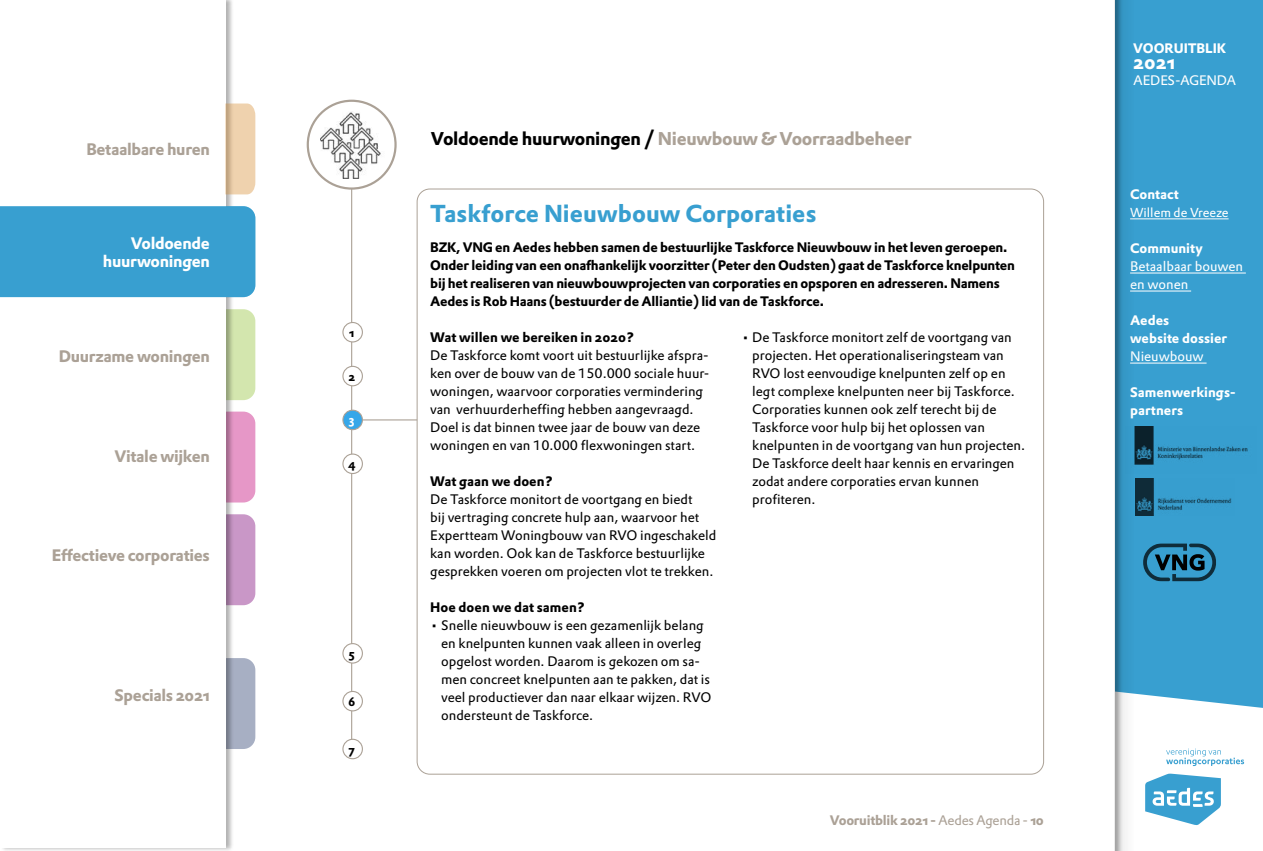
<style>
.page{position:relative;width:1263px;height:851px;background:#fff}
.page>*{position:absolute;margin:0;border:0;box-sizing:border-box;transform-origin:0 0}
.t1{font:24px "DTL Prokyon ST Bold";color:#389fd0}
.t2{font:19.5px "DTL Prokyon ST Bold";color:#fff}
.t3{font:18.15px "DTL Prokyon ST Bold";letter-spacing:-.02em;color:#aba196}
.t4{font:16.35px "DTL Prokyon ST Bold";letter-spacing:-.02em;color:#aba196}
.t5{font:16.35px/18px "DTL Prokyon ST Bold";letter-spacing:-.02em;color:#fff;text-align:right}
.t6{font:14.4px "DTL Prokyon ST Bold";color:#fff}
.t7{font:13.5px/18px "DTL Prokyon T";color:#000}
.t8{font:13.5px/18px "DTL Prokyon ST Bold";letter-spacing:-.015em;color:#000}
.t9{font:13.5px/18px "DTL Prokyon ST Bold";color:#fff}
.t10{font:13.5px/18px "DTL Prokyon T";color:#fff}
.t11{font:13.5px "DTL Prokyon ST Bold";letter-spacing:-.02em;color:#aba196}
.t12{font:13.5px "DTL Prokyon T";letter-spacing:-.02em;color:#fff}
.t13{font:12.75px "DTL Prokyon T";color:#fff}
.t14{font:12px "DTL Prokyon ST Bold";color:#000}
.t15{font:12px "DTL Prokyon ST Bold";color:#fff}
.s1{color:#000}
.s2{font-family:"DTL Prokyon T"}
</style>
<div class="page">
<div style="left:23px;top:309px;width:232px;height:91px;background:#d3e6ae;border-radius:12px"></div>
<div style="left:216px;top:411px;width:39px;height:91px;background:#e697c7;border-radius:12px"></div>
<div style="left:216px;top:514px;width:39px;height:91px;background:#c997c7;border-radius:12px"></div>
<div style="left:216px;top:658px;width:39px;height:90px;background:#a7afc3;border-radius:12px"></div>
<div style="left:0;top:0;width:234px;height:850px;background:#000;opacity:.3"></div>
<div style="left:0;top:0;width:225px;height:847px;background:#fff"></div>
<hr style="left:360px;top:419px;width:96px;height:1px;background:#aba196">
<svg style="left:225px;top:103px;width:30px;height:91px;background:#e8cca9"></svg>
<hr style="left:351px;top:183px;width:1px;height:573px;background:#aba196">
<div style="left:343px;top:322px;width:19px;height:20px;background:#fff;border-radius:50%"></div>
<div style="left:342px;top:322px;width:21px;height:20px;border:1px solid #aba196;border-radius:50%"></div>
<div style="left:343px;top:366px;width:19px;height:20px;background:#fff;border-radius:50%"></div>
<div style="left:342px;top:366px;width:21px;height:20px;border:1px solid #aba196;border-radius:50%"></div>
<div style="left:343px;top:410px;width:19px;height:19px;background:#36a7e9;border-radius:50%"></div>
<div style="left:342px;top:409px;width:21px;height:21px;border:1px solid #aba196;border-radius:50%"></div>
<div style="left:343px;top:454px;width:19px;height:19px;background:#fff;border-radius:50%"></div>
<div style="left:342px;top:453px;width:21px;height:21px;border:1px solid #aba196;border-radius:50%"></div>
<div style="left:343px;top:643px;width:19px;height:20px;background:#fff;border-radius:50%"></div>
<div style="left:342px;top:643px;width:21px;height:20px;border:1px solid #aba196;border-radius:50%"></div>
<div style="left:343px;top:691px;width:19px;height:19px;background:#fff;border-radius:50%"></div>
<div style="left:342px;top:690px;width:21px;height:21px;border:1px solid #aba196;border-radius:50%"></div>
<div style="left:343px;top:739px;width:19px;height:19px;background:#fff;border-radius:50%"></div>
<div style="left:342px;top:738px;width:21px;height:21px;border:1px solid #aba196;border-radius:50%"></div>
<div style="left:1133px;top:0;width:130px;height:707px;background:#389fd0"></div>
<svg style="left:1166px;top:748px;width:78px;height:18px"></svg>
<svg style="left:1145px;top:773px;width:76px;height:52px"></svg>
<hr style="left:1130px;top:218px;width:98px;height:1px;background:#fff">
<hr style="left:1130px;top:272px;width:116px;height:1px;background:#fff">
<hr style="left:1130px;top:290px;width:61px;height:1px;background:#fff">
<hr style="left:1130px;top:362px;width:76px;height:1px;background:#fff">
<svg style="left:1114px;top:0;width:19px;height:850px;background:#5aa0c2"></svg>
<div style="left:308px;top:101px;width:87px;height:87px;background:#fff;border-radius:50%"></div>
<div style="left:307px;top:100px;width:90px;height:90px;border:2px solid #aba196;border-radius:50%"></div>
<div style="left:0;top:206px;width:255px;height:91px;background:#389fd0"></div>
<img style="left:320px;top:111px;width:65px;height:67px">
<img style="left:1125px;top:426px;width:131px;height:48px">
<svg style="left:1143px;top:543px;width:73px;height:38px;background:#256a8b"></svg>
<img style="left:1135px;top:478px;width:99px;height:37px">
<p class="t4" style="left:86px;top:138px;width:125px">Betaalbare huren</p>
<p class="t5" style="left:103px;top:234px;width:109px">Voldoende huurwoningen</p>
<p class="t4" style="left:59px;top:345px;width:153px">Duurzame woningen</p>
<p class="t4" style="left:115px;top:445px;width:97px">Vitale wijken</p>
<p class="t4" style="left:52px;top:544px;width:160px">Effectieve corporaties</p>
<p class="t4" style="left:115px;top:684px;width:97px">Specials 2021</p>
<p class="t14" style="left:349px;top:324px;width:7px">1</p>
<p class="t14" style="left:348px;top:368px;width:8px">2</p>
<p class="t15" style="left:349px;top:412px;width:7px">3</p>
<p class="t14" style="left:348px;top:456px;width:9px">4</p>
<p class="t14" style="left:349px;top:645px;width:8px">5</p>
<p class="t14" style="left:348px;top:693px;width:8px">6</p>
<p class="t14" style="left:348px;top:741px;width:8px">7</p>
<h3 class="t3" style="left:431px;top:127px;width:482px"><span class="s1">Voldoende huurwoningen /</span> Nieuwbouw &amp; Voorraadbeheer</h3>
<h1 class="t1" style="left:430px;top:197px;width:388px">Taskforce Nieuwbouw Corporaties</h1>
<p class="t8" style="left:430px;top:238px;width:586px">BZK, VNG en Aedes hebben samen de bestuurlijke Taskforce Nieuwbouw in het leven geroepen.<br>Onder leiding van een onafhankelijk voorzitter (Peter den Oudsten) gaat de Taskforce knelpunten bij het realiseren van nieuwbouwprojecten van corporaties en opsporen en adresseren. Namens Aedes is Rob Haans (bestuurder de Alliantie) lid van de Taskforce.</p>
<p class="t8" style="left:430px;top:328px;width:206px">Wat willen we bereiken in 2020?</p>
<p class="t7" style="left:430px;top:346px;width:281px">De Taskforce komt voort uit bestuurlijke afspra&shy;ken over de bouw van de 150.000 sociale huur&shy;woningen, waarvoor corporaties vermindering van verhuurderheffing hebben aangevraagd.<br>Doel is dat binnen twee jaar de bouw van deze woningen en van 10.000 flexwoningen start.</p>
<p class="t8" style="left:430px;top:472px;width:124px">Wat gaan we doen?</p>
<p class="t7" style="left:430px;top:490px;width:288px">De Taskforce monitort de voortgang en biedt<br>bij vertraging concrete hulp aan, waarvoor het Expertteam Woningbouw van RVO ingeschakeld kan worden. Ook kan de Taskforce bestuurlijke gesprekken voeren om projecten vlot te trekken.</p>
<p class="t8" style="left:430px;top:598px;width:156px">Hoe doen we dat samen?</p>
<p class="t7" style="left:441px;top:616px;width:272px;text-indent:-11px">• Snelle nieuwbouw is een gezamenlijk belang en knelpunten kunnen vaak alleen in overleg opgelost worden. Daarom is gekozen om sa&shy;men concreet knelpunten aan te pakken, dat is veel productiever dan naar elkaar wijzen. RVO ondersteunt de Taskforce.</p>
<p class="t7" style="left:752px;top:328px;width:274px;text-indent:-11px">• De Taskforce monitort zelf de voortgang van projecten. Het operationaliseringsteam van RVO lost eenvoudige knelpunten zelf op en legt complexe knelpunten neer bij Taskforce.<br>Corporaties kunnen ook zelf terecht bij de Taskforce voor hulp bij het oplossen van knelpunten in de voortgang van hun projecten.<br>De Taskforce deelt haar kennis en ervaringen zodat andere corporaties ervan kunnen profiteren.</p>
<p class="t11" style="left:830px;top:811px;width:216px">Vooruitblik 2021 - <span class="s2">Aedes Agenda -</span> 10</p>
<p class="t9" style="left:1133px;top:39px;width:94px">VOORUITBLIK</p>
<h2 class="t2" style="left:1133px;top:49px;width:44px">2021</h2>
<p class="t12" style="left:1133px;top:72px;width:104px">AEDES-AGENDA</p>
<p class="t6" style="left:1137px;top:39px;width:111px">AEDESAGENDA</p>
<p class="t9" style="left:1130px;top:185px;width:50px">Contact</p>
<p class="t13" style="left:1130px;top:204px;width:100px">Willem de Vreeze</p>
<p class="t9" style="left:1130px;top:239px;width:74px">Community</p>
<p class="t10" style="left:1130px;top:257px;width:115px">Betaalbaar bouwen en wonen</p>
<p class="t9" style="left:1130px;top:311px;width:99px">Aedes<br>website dossier</p>
<p class="t10" style="left:1130px;top:347px;width:75px">Nieuwbouw</p>
<p class="t9" style="left:1130px;top:383px;width:106px">Samenwerkings&shy;partners</p>
</div>
